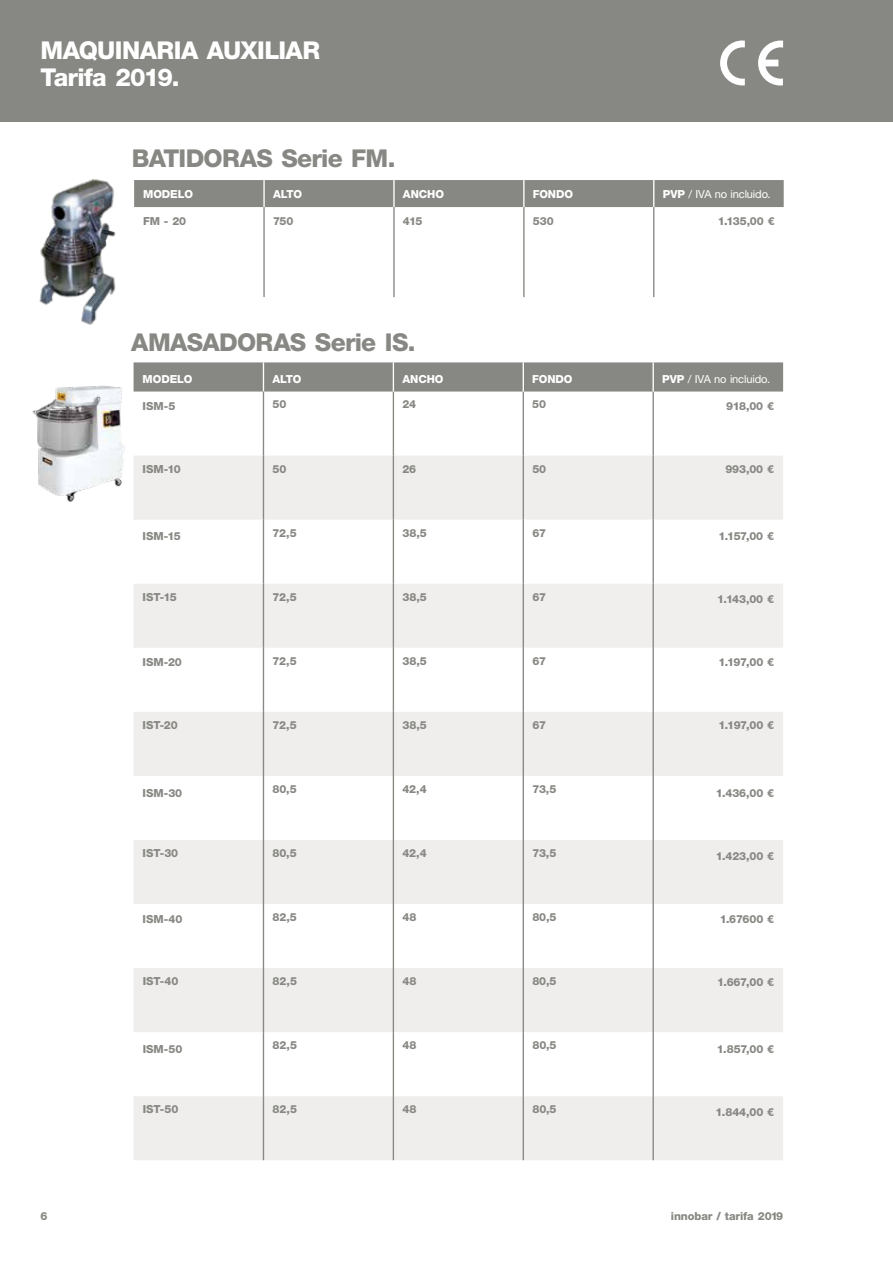
<style>
.page{position:relative;width:893px;height:1263px;background:#fff}
.page>*{position:absolute;margin:0;border:0;box-sizing:border-box;transform-origin:0 0}
.t1{font:800 24.6px "Helvetica Neue LT Std";letter-spacing:-.03em;color:#878783}
.t2{font:800 24.6px/27px "Helvetica Neue LT Std";letter-spacing:-.03em;color:#fff}
.t3{font:800 11.1px "Helvetica Neue LT Std";letter-spacing:-.01em;color:#878783}
.t4{font:800 11.1px "Helvetica Neue LT Std";letter-spacing:-.005em;color:#fff}
.t5{font:11.1px "Helvetica Neue LT Std";letter-spacing:-.015em;color:#fff}
.s1{font-weight:800}
</style>
<div class="page">
<div style="left:0;top:0;width:893px;height:122px;background:#878783"></div>
<svg style="left:758px;top:41px;width:25px;height:44px"></svg>
<svg style="left:720px;top:41px;width:25px;height:44px"></svg>
<hr style="left:263px;top:207px;width:2px;height:90px;background:#878783">
<hr style="left:523px;top:207px;width:2px;height:90px;background:#878783">
<hr style="left:393px;top:207px;width:2px;height:90px;background:#878783">
<hr style="left:653px;top:207px;width:1px;height:90px;background:#878783">
<div style="left:134px;top:180px;width:650px;height:27px;background:#878783"></div>
<img style="left:39px;top:179px;width:77px;height:146px">
<svg style="left:134px;top:362px;width:649px;height:30px;background:#8a8a86"></svg>
<svg style="left:134px;top:456px;width:649px;height:704px;fill:#efeeed"></svg>
<div style="left:264px;top:584px;width:519px;height:64px;background:#f0efee"></div>
<hr style="left:263px;top:362px;width:1px;height:30px;background:#fff">
<hr style="left:393px;top:392px;width:1px;height:64px;background:#878783">
<hr style="left:263px;top:456px;width:1px;height:64px;background:#878783">
<hr style="left:393px;top:456px;width:1px;height:64px;background:#878783">
<hr style="left:393px;top:520px;width:1px;height:64px;background:#878783">
<hr style="left:263px;top:584px;width:1px;height:64px;background:#878783">
<hr style="left:393px;top:584px;width:1px;height:64px;background:#878783">
<hr style="left:393px;top:648px;width:1px;height:64px;background:#878783">
<hr style="left:263px;top:712px;width:1px;height:64px;background:#878783">
<hr style="left:393px;top:712px;width:1px;height:64px;background:#878783">
<hr style="left:393px;top:776px;width:1px;height:64px;background:#878783">
<hr style="left:263px;top:840px;width:1px;height:64px;background:#878783">
<hr style="left:393px;top:840px;width:1px;height:64px;background:#878783">
<hr style="left:393px;top:904px;width:1px;height:64px;background:#878783">
<hr style="left:263px;top:968px;width:1px;height:64px;background:#878783">
<hr style="left:393px;top:968px;width:1px;height:64px;background:#878783">
<hr style="left:393px;top:1032px;width:1px;height:64px;background:#878783">
<hr style="left:263px;top:1096px;width:1px;height:64px;background:#878783">
<hr style="left:393px;top:1096px;width:1px;height:64px;background:#878783">
<hr style="left:523px;top:392px;width:1px;height:64px;background:#878783">
<hr style="left:523px;top:456px;width:1px;height:64px;background:#878783">
<hr style="left:523px;top:520px;width:1px;height:64px;background:#878783">
<hr style="left:523px;top:584px;width:1px;height:64px;background:#878783">
<hr style="left:523px;top:648px;width:1px;height:64px;background:#878783">
<hr style="left:523px;top:712px;width:1px;height:64px;background:#878783">
<hr style="left:523px;top:776px;width:1px;height:64px;background:#878783">
<hr style="left:523px;top:840px;width:1px;height:64px;background:#878783">
<hr style="left:523px;top:904px;width:1px;height:64px;background:#878783">
<hr style="left:523px;top:968px;width:1px;height:64px;background:#878783">
<hr style="left:523px;top:1032px;width:1px;height:64px;background:#878783">
<hr style="left:523px;top:1096px;width:1px;height:64px;background:#878783">
<hr style="left:652px;top:392px;width:2px;height:64px;background:#878783">
<hr style="left:652px;top:456px;width:2px;height:64px;background:#878783">
<hr style="left:652px;top:520px;width:2px;height:64px;background:#878783">
<hr style="left:652px;top:584px;width:2px;height:64px;background:#878783">
<hr style="left:652px;top:648px;width:2px;height:64px;background:#878783">
<hr style="left:652px;top:712px;width:2px;height:64px;background:#878783">
<hr style="left:652px;top:776px;width:2px;height:64px;background:#878783">
<hr style="left:652px;top:840px;width:2px;height:64px;background:#878783">
<hr style="left:652px;top:904px;width:2px;height:64px;background:#878783">
<hr style="left:652px;top:968px;width:2px;height:64px;background:#878783">
<hr style="left:652px;top:1032px;width:2px;height:64px;background:#878783">
<hr style="left:652px;top:1096px;width:2px;height:64px;background:#878783">
<hr style="left:263px;top:392px;width:1px;height:64px;background:#878783">
<hr style="left:263px;top:520px;width:1px;height:64px;background:#878783">
<hr style="left:263px;top:648px;width:1px;height:64px;background:#878783">
<hr style="left:263px;top:776px;width:1px;height:64px;background:#878783">
<hr style="left:263px;top:904px;width:1px;height:64px;background:#878783">
<hr style="left:263px;top:1032px;width:1px;height:64px;background:#878783">
<hr style="left:393px;top:362px;width:1px;height:30px;background:#fff">
<hr style="left:523px;top:362px;width:1px;height:30px;background:#fff">
<hr style="left:652px;top:362px;width:2px;height:30px;background:#fff">
<img style="left:32px;top:372px;width:103px;height:136px">
<h1 class="t2" style="left:41px;top:36px;width:281px">MAQUINARIA AUXILIAR<br>Tarifa 2019.</h1>
<h1 class="t1" style="left:132px;top:143px;width:265px">BATIDORAS Serie FM.</h1>
<p class="t4" style="left:143px;top:187px;width:51px">MODELO</p>
<p class="t4" style="left:273px;top:187px;width:31px">ALTO</p>
<p class="t4" style="left:403px;top:187px;width:43px">ANCHO</p>
<p class="t4" style="left:533px;top:187px;width:42px">FONDO</p>
<p class="t5" style="left:663px;top:187px;width:109px"><span class="s1">PVP</span> / IVA no incluido.</p>
<p class="t3" style="left:143px;top:214px;width:45px">FM - 20</p>
<p class="t3" style="left:273px;top:214px;width:22px">750</p>
<p class="t3" style="left:403px;top:214px;width:21px">415</p>
<p class="t3" style="left:533px;top:214px;width:22px">530</p>
<p class="t3" style="left:718px;top:214px;width:58px">1.135,00 €</p>
<h1 class="t1" style="left:131px;top:328px;width:286px">AMASADORAS Serie IS.</h1>
<p class="t4" style="left:143px;top:372px;width:51px">MODELO</p>
<p class="t4" style="left:272px;top:372px;width:31px">ALTO</p>
<p class="t4" style="left:402px;top:372px;width:43px">ANCHO</p>
<p class="t4" style="left:532px;top:372px;width:42px">FONDO</p>
<p class="t5" style="left:662px;top:372px;width:109px"><span class="s1">PVP</span> / IVA no incluido.</p>
<p class="t3" style="left:143px;top:399px;width:34px">ISM-5</p>
<p class="t3" style="left:272px;top:398px;width:15px">50</p>
<p class="t3" style="left:402px;top:398px;width:15px">24</p>
<p class="t3" style="left:532px;top:398px;width:15px">50</p>
<p class="t3" style="left:726px;top:399px;width:49px">918,00 €</p>
<p class="t3" style="left:143px;top:462px;width:40px">ISM-10</p>
<p class="t3" style="left:272px;top:462px;width:15px">50</p>
<p class="t3" style="left:402px;top:462px;width:15px">26</p>
<p class="t3" style="left:532px;top:462px;width:15px">50</p>
<p class="t3" style="left:725px;top:462px;width:50px">993,00 €</p>
<p class="t3" style="left:143px;top:529px;width:40px">ISM-15</p>
<p class="t3" style="left:272px;top:526px;width:26px">72,5</p>
<p class="t3" style="left:402px;top:526px;width:26px">38,5</p>
<p class="t3" style="left:532px;top:526px;width:15px">67</p>
<p class="t3" style="left:718px;top:529px;width:57px">1.157,00 €</p>
<p class="t3" style="left:143px;top:590px;width:36px">IST-15</p>
<p class="t3" style="left:273px;top:590px;width:26px">72,5</p>
<p class="t3" style="left:402px;top:590px;width:26px">38,5</p>
<p class="t3" style="left:532px;top:590px;width:15px">67</p>
<p class="t3" style="left:717px;top:592px;width:58px">1.143,00 €</p>
<p class="t3" style="left:143px;top:655px;width:41px">ISM-20</p>
<p class="t3" style="left:273px;top:654px;width:26px">72,5</p>
<p class="t3" style="left:402px;top:654px;width:26px">38,5</p>
<p class="t3" style="left:532px;top:654px;width:15px">67</p>
<p class="t3" style="left:718px;top:655px;width:57px">1.197,00 €</p>
<p class="t3" style="left:143px;top:718px;width:37px">IST-20</p>
<p class="t3" style="left:273px;top:718px;width:26px">72,5</p>
<p class="t3" style="left:402px;top:718px;width:26px">38,5</p>
<p class="t3" style="left:532px;top:718px;width:15px">67</p>
<p class="t3" style="left:718px;top:718px;width:57px">1.197,00 €</p>
<p class="t3" style="left:143px;top:786px;width:41px">ISM-30</p>
<p class="t3" style="left:273px;top:782px;width:26px">80,5</p>
<p class="t3" style="left:402px;top:782px;width:26px">42,4</p>
<p class="t3" style="left:532px;top:782px;width:26px">73,5</p>
<p class="t3" style="left:716px;top:786px;width:60px">1.436,00 €</p>
<p class="t3" style="left:143px;top:846px;width:37px">IST-30</p>
<p class="t3" style="left:273px;top:846px;width:26px">80,5</p>
<p class="t3" style="left:402px;top:846px;width:26px">42,4</p>
<p class="t3" style="left:532px;top:846px;width:26px">73,5</p>
<p class="t3" style="left:716px;top:849px;width:60px">1.423,00 €</p>
<p class="t3" style="left:143px;top:912px;width:41px">ISM-40</p>
<p class="t3" style="left:273px;top:910px;width:26px">82,5</p>
<p class="t3" style="left:402px;top:910px;width:15px">48</p>
<p class="t3" style="left:532px;top:910px;width:26px">80,5</p>
<p class="t3" style="left:720px;top:912px;width:56px">1.67600 €</p>
<p class="t3" style="left:143px;top:974px;width:37px">IST-40</p>
<p class="t3" style="left:273px;top:974px;width:26px">82,5</p>
<p class="t3" style="left:402px;top:974px;width:15px">48</p>
<p class="t3" style="left:532px;top:974px;width:26px">80,5</p>
<p class="t3" style="left:717px;top:975px;width:59px">1.667,00 €</p>
<p class="t3" style="left:143px;top:1042px;width:41px">ISM-50</p>
<p class="t3" style="left:273px;top:1038px;width:26px">82,5</p>
<p class="t3" style="left:402px;top:1038px;width:15px">48</p>
<p class="t3" style="left:532px;top:1038px;width:26px">80,5</p>
<p class="t3" style="left:717px;top:1042px;width:59px">1.857,00 €</p>
<p class="t3" style="left:143px;top:1102px;width:37px">IST-50</p>
<p class="t3" style="left:273px;top:1102px;width:26px">82,5</p>
<p class="t3" style="left:402px;top:1102px;width:15px">48</p>
<p class="t3" style="left:532px;top:1102px;width:26px">80,5</p>
<p class="t3" style="left:716px;top:1105px;width:60px">1.844,00 €</p>
<p class="t3" style="left:40px;top:1209px;width:8px">6</p>
<p class="t3" style="left:671px;top:1209px;width:114px">innobar / tarifa 2019</p>
</div>
